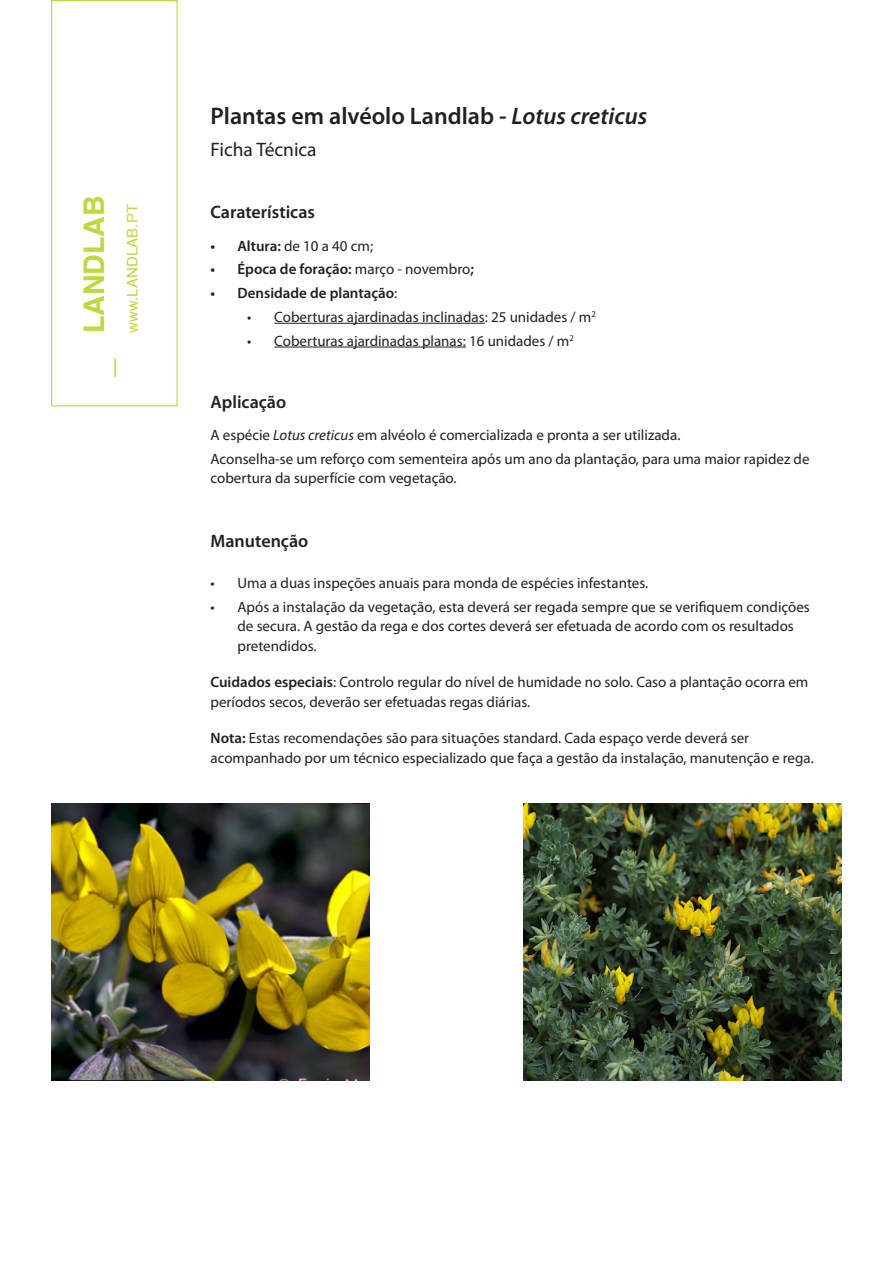
<style>
.page{position:relative;width:893px;height:1263px;background:#fff}
.page>*{position:absolute;margin:0;border:0;box-sizing:border-box;transform-origin:0 0}
.t1{font:700 28.5px "Helvetica";color:#c0d73d}
.t2{font:600 24px "Myriad Pro";color:#231f20}
.t3{font:19.5px "Myriad Pro";color:#231f20}
.t4{font:600 18px "Myriad Pro";color:#231f20}
.t5{font:15px/19.5px "Myriad Pro";color:#231f20}
.t6{font:600 15px "Myriad Pro";color:#231f20}
.t7{font:15px "Helvetica";letter-spacing:.01em;color:#c0d73d}
.s1{font-style:italic}
.s2{font-weight:600}
.s3{font-weight:400}
</style>
<div class="page">
<div style="left:51px;top:0;width:127px;height:406px;border:1px solid #c0d73d"></div>
<svg style="left:114px;top:358px;width:2px;height:19px"></svg>
<img style="left:51px;top:804px;width:319px;height:276px">
<img style="left:523px;top:804px;width:319px;height:276px">
<hr style="left:274px;top:323px;width:211px;height:1px;background:#231f20">
<hr style="left:274px;top:347px;width:192px;height:1px;background:#231f20">
<p class="t1" style="left:71px;top:333px;width:139px;rotate:-90deg">LANDLAB</p>
<p class="t7" style="left:121px;top:333px;width:131px;rotate:-90deg">www.LANDLAB.PT</p>
<p class="t2" style="left:211px;top:101px;width:438px">Plantas em alvéolo Landlab - <span class="s1">Lotus creticus</span></p>
<p class="t3" style="left:211px;top:138px;width:108px">Ficha Técnica</p>
<p class="t4" style="left:211px;top:201px;width:106px">Caraterísticas</p>
<p class="t5" style="left:211px;top:235px;width:164px"><span class="s2">• Altura:</span> de 10 a 40 cm;</p>
<p class="t6" style="left:211px;top:260px;width:265px">• Época de foração: <span class="s3">março - novembro</span>;</p>
<p class="t6" style="left:211px;top:283px;width:188px">• Densidade de plantação<span class="s3">:</span></p>
<p class="t5" style="left:247px;top:307px;width:350px">• Coberturas ajardinadas inclinadas: 25 unidades / m<sup>2</sup></p>
<p class="t5" style="left:247px;top:330px;width:328px">• Coberturas ajardinadas planas: 16 unidades / m<sup>2</sup></p>
<p class="t4" style="left:211px;top:390px;width:77px">Aplicação</p>
<p class="t5" style="left:211px;top:425px;width:471px">A espécie <span class="s1">Lotus creticus</span> em alvéolo é comercializada e pronta a ser utilizada.</p>
<p class="t5" style="left:211px;top:448px;width:601px">Aconselha-se um reforço com sementeira após um ano da plantação, para uma maior rapidez de cobertura da superfície com vegetação.</p>
<p class="t4" style="left:211px;top:530px;width:99px">Manutenção</p>
<p class="t5" style="left:211px;top:573px;width:439px">• Uma a duas inspeções anuais para monda de espécies infestantes.</p>
<p class="t5" style="left:238px;top:597px;width:574px;text-indent:-27px">• Após a instalação da vegetação, esta deverá ser regada sempre que se verifiquem condições de secura. A gestão da rega e dos cortes deverá ser efetuada de acordo com os resultados pretendidos.</p>
<p class="t5" style="left:211px;top:672px;width:599px"><span class="s2">Cuidados especiais</span>: Controlo regular do nível de humidade no solo. Caso a plantação ocorra em períodos secos, deverão ser efetuadas regas diárias.</p>
<p class="t5" style="left:211px;top:728px;width:605px"><span class="s2">Nota:</span> Estas recomendações são para situações standard. Cada espaço verde deverá ser acompanhado por um técnico especializado que faça a gestão da instalação, manutenção e rega.</p>
</div>
